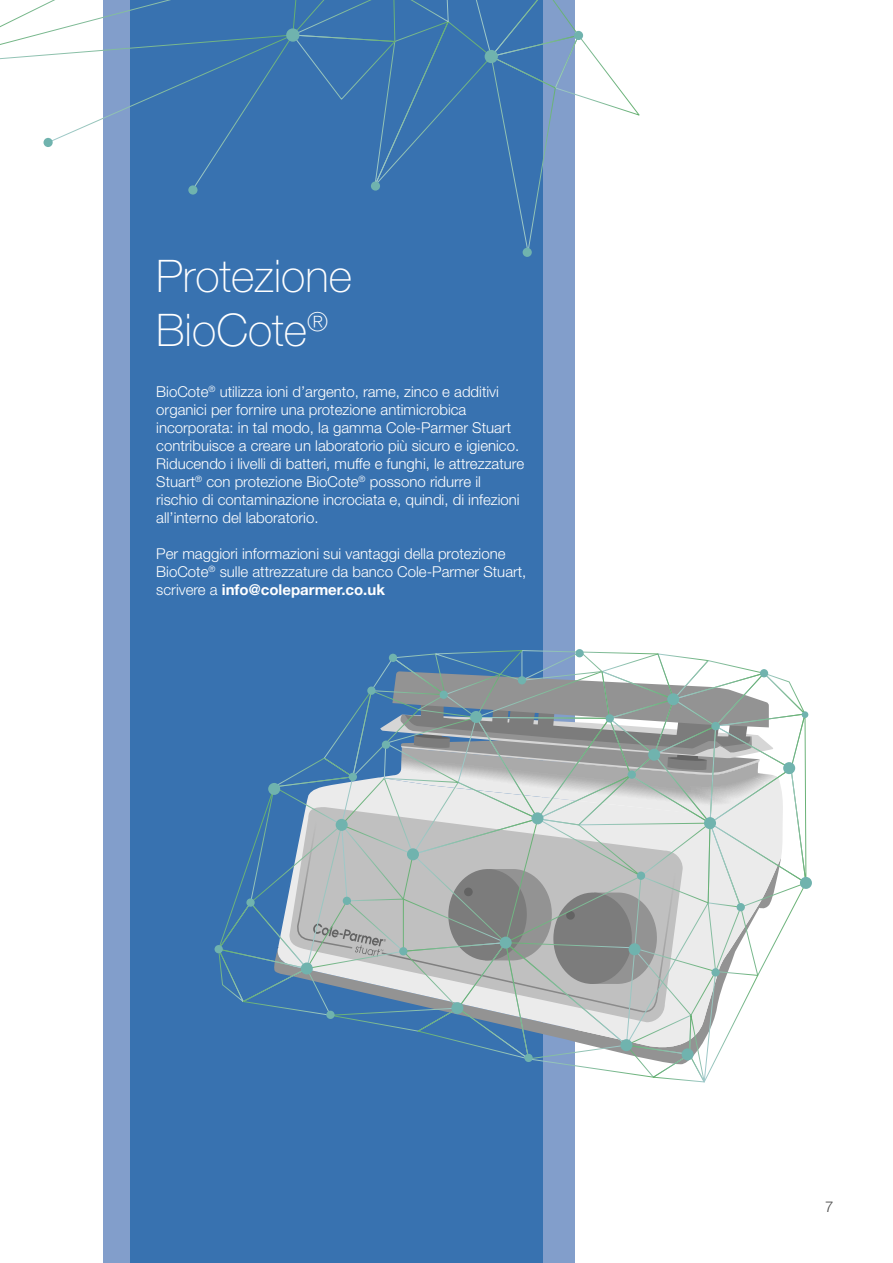
<style>
.page{position:relative;width:893px;height:1263px;background:#fff}
.page>*{position:absolute;margin:0;border:0;box-sizing:border-box;transform-origin:0 0}
.t1{font:100 45px/54px "Helvetica Neue LT Std";color:#fff}
.t2{font:300 15px/18px "Helvetica Neue LT Std";color:#fff}
.t3{font:300 15px "Helvetica Neue LT Std";color:#484848}
.s1{font-weight:700}
</style>
<div class="page">
<div style="left:116px;top:0;width:447px;height:1263px;background:#3872b0"></div>
<div style="left:543px;top:0;width:32px;height:1263px;background:#829ecb"></div>
<div style="left:103px;top:0;width:27px;height:1263px;background:#829ecb"></div>
<svg style="left:218px;top:650px;width:588px;height:433px"></svg>
<div style="left:802px;top:711px;width:6px;height:7px;background:#70b3ae;border-radius:50%"></div>
<div style="left:783px;top:762px;width:12px;height:12px;background:#70b3ae;border-radius:50%"></div>
<div style="left:711px;top:722px;width:9px;height:8px;background:#70b3ae;border-radius:50%"></div>
<div style="left:648px;top:749px;width:12px;height:12px;background:#70b3ae;border-radius:50%"></div>
<div style="left:667px;top:693px;width:12px;height:12px;background:#70b3ae;border-radius:50%"></div>
<div style="left:470px;top:711px;width:12px;height:12px;background:#70b3ae;border-radius:50%"></div>
<div style="left:704px;top:817px;width:12px;height:12px;background:#70b3ae;border-radius:50%"></div>
<div style="left:629px;top:943px;width:12px;height:12px;background:#70b3ae;border-radius:50%"></div>
<div style="left:800px;top:877px;width:12px;height:12px;background:#70b3ae;border-radius:50%"></div>
<div style="left:620px;top:1039px;width:12px;height:12px;background:#70b3ae;border-radius:50%"></div>
<div style="left:682px;top:1048px;width:12px;height:12px;background:#70b3ae;border-radius:50%"></div>
<div style="left:451px;top:1002px;width:12px;height:12px;background:#70b3ae;border-radius:50%"></div>
<div style="left:500px;top:936px;width:12px;height:13px;background:#70b3ae;border-radius:50%"></div>
<div style="left:531px;top:812px;width:12px;height:12px;background:#70b3ae;border-radius:50%"></div>
<div style="left:336px;top:819px;width:12px;height:12px;background:#70b3ae;border-radius:50%"></div>
<div style="left:268px;top:783px;width:12px;height:12px;background:#70b3ae;border-radius:50%"></div>
<div style="left:407px;top:848px;width:12px;height:12px;background:#70b3ae;border-radius:50%"></div>
<div style="left:301px;top:962px;width:12px;height:12px;background:#70b3ae;border-radius:50%"></div>
<div style="left:628px;top:770px;width:8px;height:9px;background:#70b3ae;border-radius:50%"></div>
<div style="left:606px;top:714px;width:8px;height:8px;background:#70b3ae;border-radius:50%"></div>
<div style="left:440px;top:690px;width:8px;height:9px;background:#70b3ae;border-radius:50%"></div>
<div style="left:382px;top:740px;width:8px;height:9px;background:#70b3ae;border-radius:50%"></div>
<div style="left:349px;top:773px;width:8px;height:8px;background:#70b3ae;border-radius:50%"></div>
<div style="left:367px;top:686px;width:9px;height:9px;background:#70b3ae;border-radius:50%"></div>
<div style="left:389px;top:654px;width:8px;height:8px;background:#70b3ae;border-radius:50%"></div>
<div style="left:575px;top:649px;width:9px;height:8px;background:#70b3ae;border-radius:50%"></div>
<div style="left:760px;top:669px;width:8px;height:8px;background:#70b3ae;border-radius:50%"></div>
<div style="left:246px;top:898px;width:9px;height:9px;background:#70b3ae;border-radius:50%"></div>
<div style="left:215px;top:945px;width:8px;height:8px;background:#70b3ae;border-radius:50%"></div>
<div style="left:326px;top:1011px;width:9px;height:8px;background:#70b3ae;border-radius:50%"></div>
<div style="left:524px;top:1054px;width:9px;height:8px;background:#70b3ae;border-radius:50%"></div>
<div style="left:711px;top:968px;width:9px;height:8px;background:#70b3ae;border-radius:50%"></div>
<div style="left:518px;top:676px;width:8px;height:8px;background:#70b3ae;border-radius:50%"></div>
<div style="left:737px;top:903px;width:8px;height:8px;background:#70b3ae;border-radius:50%"></div>
<div style="left:399px;top:947px;width:8px;height:8px;background:#70b3ae;border-radius:50%"></div>
<div style="left:343px;top:897px;width:8px;height:8px;background:#70b3ae;border-radius:50%"></div>
<div style="left:637px;top:871px;width:8px;height:9px;background:#70b3ae;border-radius:50%"></div>
<svg style="left:0;top:0;width:640px;height:254px"></svg>
<div style="left:286px;top:28px;width:14px;height:14px;background:#70b3ae;border-radius:50%"></div>
<div style="left:485px;top:50px;width:13px;height:13px;background:#70b3ae;border-radius:50%"></div>
<div style="left:188px;top:185px;width:10px;height:10px;background:#70b3ae;border-radius:50%"></div>
<div style="left:43px;top:138px;width:10px;height:9px;background:#70b3ae;border-radius:50%"></div>
<div style="left:371px;top:181px;width:9px;height:10px;background:#70b3ae;border-radius:50%"></div>
<div style="left:523px;top:248px;width:9px;height:9px;background:#70b3ae;border-radius:50%"></div>
<div style="left:574px;top:31px;width:9px;height:9px;background:#70b3ae;border-radius:50%"></div>
<h1 class="t1" style="left:156px;top:248px;width:197px">Protezione<br>BioCote<sup>®</sup></h1>
<p class="t2" style="left:156px;top:382px;width:369px">BioCote<sup>®</sup> utilizza ioni d’argento, rame, zinco e additivi organici per fornire una protezione antimicrobica incorporata: in tal modo, la gamma Cole-Parmer Stuart contribuisce a creare un laboratorio più sicuro e igienico.<br>Riducendo i livelli di batteri, muffe e funghi, le attrezzature Stuart<sup>®</sup> con protezione BioCote<sup>®</sup> possono ridurre il rischio di contaminazione incrociata e, quindi, di infezioni all’interno del laboratorio.</p>
<p class="t2" style="left:156px;top:544px;width:372px">Per maggiori informazioni sui vantaggi della protezione<br>BioCote<sup>®</sup> sulle attrezzature da banco Cole-Parmer Stuart, scrivere a <span class="s1">info@coleparmer.co.uk</span></p>
<p class="t3" style="left:825px;top:1197px;width:10px">7</p>
</div>
